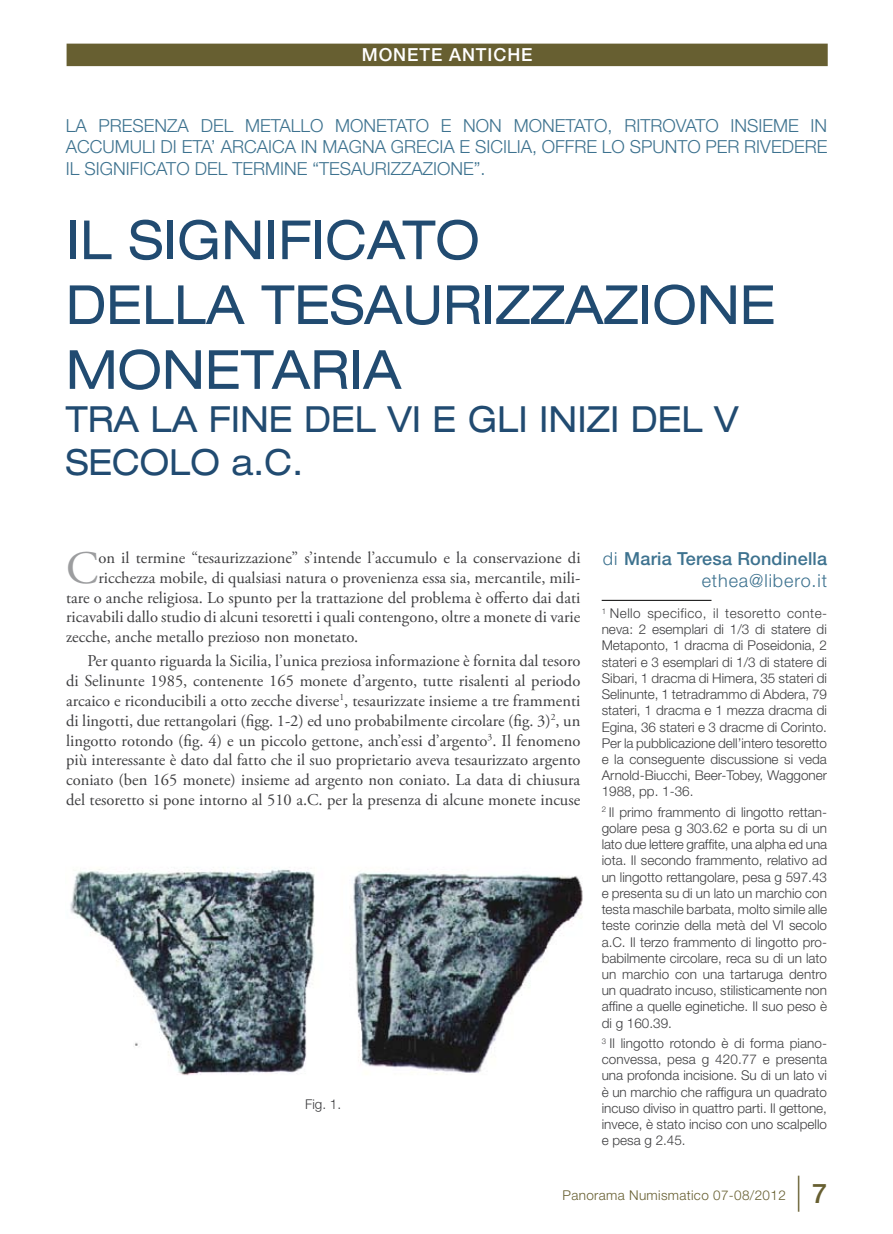
<style>
.page{position:relative;width:893px;height:1234px;background:#fff}
.page>*{position:absolute;margin:0;border:0;box-sizing:border-box;transform-origin:0 0}
.t1{font:expanded 54px/64.8px "Helvetica Neue";color:#214b71;scale:.94 1}
.t2{font:46.35px "Adobe Garamond Pro";color:#9c9d9f}
.t3{font:expanded 36px/43.2px "Helvetica Neue";color:#214b71;scale:.94 1}
.t4{font:100 36px "Helvetica Neue";color:#675f31}
.t5{font:500 27px "Helvetica Neue";color:#675f31}
.t6{font:300 18px/21.6px "Helvetica Neue";color:#3d728f;text-align:justify}
.t7{font:500 18px/21.6px "Helvetica Neue";letter-spacing:.01em;color:#3d728f;text-align:right}
.t8{font:500 18px "Helvetica Neue";letter-spacing:.05em;color:#fff}
.t9{font:16.5px/19.8px "Adobe Garamond Pro";color:#3e3e40;text-align:justify}
.t10{font:300 13.5px/16.2px "Helvetica Neue";color:#3e3e40;text-align:justify}
.t11{font:300 13.5px "Helvetica Neue";letter-spacing:.025em;color:#675f31}
.s1{font-weight:300}
</style>
<div class="page">
<img style="left:70px;top:867px;width:513px;height:209px">
<hr style="left:602px;top:600px;width:109px;height:1px;background:#000">
<div style="left:67px;top:44px;width:761px;height:22px;background:#675f31"></div>
<h3 class="t8" style="left:362px;top:52px;width:172px">MONETE ANTICHE</h3>
<h3 class="t6" style="left:66px;top:114px;width:763px">LA PRESENZA DEL METALLO MONETATO E NON MONETATO, RITROVATO INSIEME IN ACCUMULI DI ETA’ ARCAICA IN MAGNA GRECIA E SICILIA, OFFRE LO SPUNTO PER RIVEDERE IL SIGNIFICATO DEL TERMINE “TESAURIZZAZIONE”.</h3>
<h1 class="t1" style="left:66px;top:207px;width:757px">IL SIGNIFICATO<br>DELLA TESAURIZZAZIONE<br>MONETARIA</h1>
<h3 class="t3" style="left:66px;top:397px;width:717px">TRA LA FINE DEL VI E GLI INIZI DEL V<br>SECOLO a.C.</h3>
<h2 class="t2" style="left:66px;top:540px;width:34px">C</h2>
<p class="t9" style="left:98px;top:548px;width:484px">on il termine “tesaurizzazione” s’intende l’accumulo e la conservazione di</p>
<p class="t9" style="left:98px;top:568px;width:483px">ricchezza mobile, di qualsiasi natura o provenienza essa sia, mercantile, mili-</p>
<p class="t9" style="left:66px;top:588px;width:516px">tare o anche religiosa. Lo spunto per la trattazione del problema è offerto dai dati</p>
<p class="t9" style="left:66px;top:607px;width:516px">ricavabili dallo studio di alcuni tesoretti i quali contengono, oltre a monete di varie</p>
<p class="t9" style="left:66px;top:627px;width:294px">zecche, anche metallo prezioso non monetato.</p>
<p class="t9" style="left:66px;top:651px;width:516px;text-indent:21px">Per quanto riguarda la Sicilia, l’unica preziosa informazione è fornita dal tesoro di Selinunte 1985, contenente 165 monete d’argento, tutte risalenti al periodo arcaico e riconducibili a otto zecche diverse<sup>1</sup>, tesaurizzate insieme a tre frammenti di lingotti, due rettangolari (figg. 1-2) ed uno probabilmente circolare (fig. 3)<sup>2</sup>, un lingotto rotondo (fig. 4) e un piccolo gettone, anch’essi d’argento<sup>3</sup>. Il fenomeno più interessante è dato dal fatto che il suo proprietario aveva tesaurizzato argento coniato (ben 165 monete) insieme ad argento non coniato. La data di chiusura del tesoretto si pone intorno al 510 a.C. per la presenza di alcune monete incuse</p>
<p class="t10" style="left:305px;top:1095px;width:38px">Fig. 1.</p>
<h3 class="t7" style="left:603px;top:547px;width:226px"><span class="s1">di</span> Maria Teresa Rondinella <span class="s1">ethea@libero.it</span></h3>
<p class="t10" style="left:602px;top:604px;width:227px"><sup>1</sup> Nello specifico, il tesoretto conte&shy;neva: 2 esemplari di 1/3 di statere di Metaponto, 1 dracma di Poseidonia, 2 stateri e 3 esemplari di 1/3 di statere di Sibari, 1 dracma di Himera, 35 stateri di Selinunte, 1 tetradrammo di Abdera, 79 stateri, 1 dracma e 1 mezza dracma di Egina, 36 stateri e 3 dracme di Corinto.<br>Per la pubblicazione dell’intero tesoretto e la conseguente discussione si veda Arnold-Biucchi, Beer-Tobey, Waggoner 1988, pp. 1-36.</p>
<p class="t10" style="left:602px;top:803px;width:227px"><sup>2</sup> Il primo frammento di lingotto rettan&shy;golare pesa g 303.62 e porta su di un lato due lettere graffite, una alpha ed una iota. Il secondo frammento, relativo ad un lingotto rettangolare, pesa g 597.43 e presenta su di un lato un marchio con testa maschile barbata, molto simile alle teste corinzie della metà del VI secolo a.C. Il terzo frammento di lingotto pro&shy;babilmente circolare, reca su di un lato un marchio con una tartaruga dentro un quadrato incuso, stilisticamente non affine a quelle eginetiche. Il suo peso è di g 160.39.</p>
<p class="t10" style="left:602px;top:1034px;width:227px"><sup>3</sup> Il lingotto rotondo è di forma piano&shy;convessa, pesa g 420.77 e presenta una profonda incisione. Su di un lato vi è un marchio che raffigura un quadrato incuso diviso in quattro parti. Il gettone, invece, è stato inciso con uno scalpello e pesa g 2.45.</p>
<p class="t11" style="left:563px;top:1186px;width:225px">Panorama Numismatico 07-08/2012</p>
<h3 class="t4" style="left:795px;top:1170px;width:9px">|</h3>
<h3 class="t5" style="left:812px;top:1176px;width:17px">7</h3>
</div>
